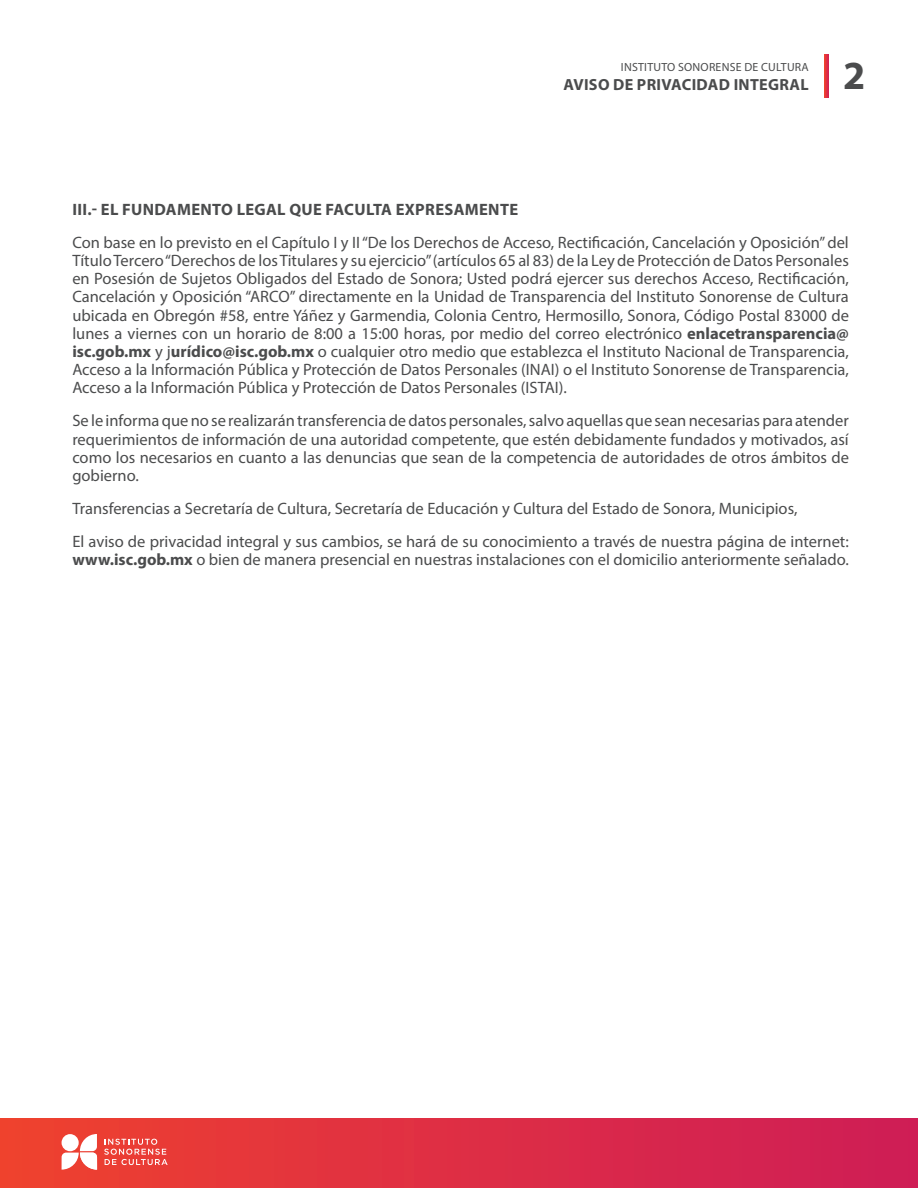
<style>
.page{position:relative;width:918px;height:1188px;background:#fff}
.page>*{position:absolute;margin:0;border:0;box-sizing:border-box;transform-origin:0 0}
.t1{font:700 40.05px "Myriad Pro";color:#4b4c4d}
.t2{font:16.5px/18.1px "Myriad Pro";color:#4b4c4d;text-align:justify}
.t3{font:700 16.5px "Myriad Pro";letter-spacing:.02em;color:#4b4c4d}
.t4{font:700 16.2px "Myriad Pro";letter-spacing:.02em;color:#4b4c4d}
.t5{font:11.85px "Myriad Pro";letter-spacing:.02em;color:#4b4c4d}
.s1{font-weight:700}
</style>
<div class="page">
<div style="left:0;top:1119px;width:918px;height:69px;background:linear-gradient(to right,#ef412f,#ce1c58)"></div>
<div style="left:824px;top:54px;width:5px;height:44px;background:#e13041"></div>
<svg style="left:104px;top:1139px;width:64px;height:26px"></svg>
<svg style="left:62px;top:1134px;width:35px;height:36px"></svg>
<p class="t5" style="left:621px;top:60px;width:189px">INSTITUTO SONORENSE DE CULTURA</p>
<p class="t4" style="left:563px;top:74px;width:247px">AVISO DE PRIVACIDAD INTEGRAL</p>
<h1 class="t1" style="left:843px;top:50px;width:24px">2</h1>
<p class="t3" style="left:73px;top:199px;width:447px">III.- EL FUNDAMENTO LEGAL QUE FACULTA EXPRESAMENTE</p>
<p class="t2" style="left:72px;top:233px;width:778px">Con base en lo previsto en el Capítulo I y II “De los Derechos de Acceso, Rectificación, Cancelación y Oposición” del Título Tercero “Derechos de los Titulares y su ejercicio” (artículos 65 al 83) de la Ley de Protección de Datos Personales en Posesión de Sujetos Obligados del Estado de Sonora; Usted podrá ejercer sus derechos Acceso, Rectificación, Cancelación y Oposición “ARCO” directamente en la Unidad de Transparencia del Instituto Sonorense de Cultura ubicada en Obregón #58, entre Yáñez y Garmendia, Colonia Centro, Hermosillo, Sonora, Código Postal 83000 de lunes a viernes con un horario de 8:00 a 15:00 horas, por medio del correo electrónico <span class="s1">enlacetransparencia@ isc.gob.mx</span> y j<span class="s1">urídico@isc.gob.mx</span> o cualquier otro medio que establezca el Instituto Nacional de Transparencia, Acceso a la Información Pública y Protección de Datos Personales (INAI) o el Instituto Sonorense de Transparencia, Acceso a la Información Pública y Protección de Datos Personales (ISTAI).</p>
<p class="t2" style="left:72px;top:412px;width:778px">Se le informa que no se realizarán transferencia de datos personales, salvo aquellas que sean necesarias para atender requerimientos de información de una autoridad competente, que estén debidamente fundados y motivados, así como los necesarios en cuanto a las denuncias que sean de la competencia de autoridades de otros ámbitos de gobierno.</p>
<p class="t2" style="left:72px;top:492px;width:778px;line-height:33.2px">Transferencias a Secretaría de Cultura, Secretaría de Educación y Cultura del Estado de Sonora, Municipios,<br>El aviso de privacidad integral y sus cambios, se hará de su conocimiento a través de nuestra página de internet:</p>
<p class="t2" style="left:72px;top:550px;width:778px"><span class="s1">www.isc.gob.mx</span> o bien de manera presencial en nuestras instalaciones con el domicilio anteriormente señalado.</p>
</div>
